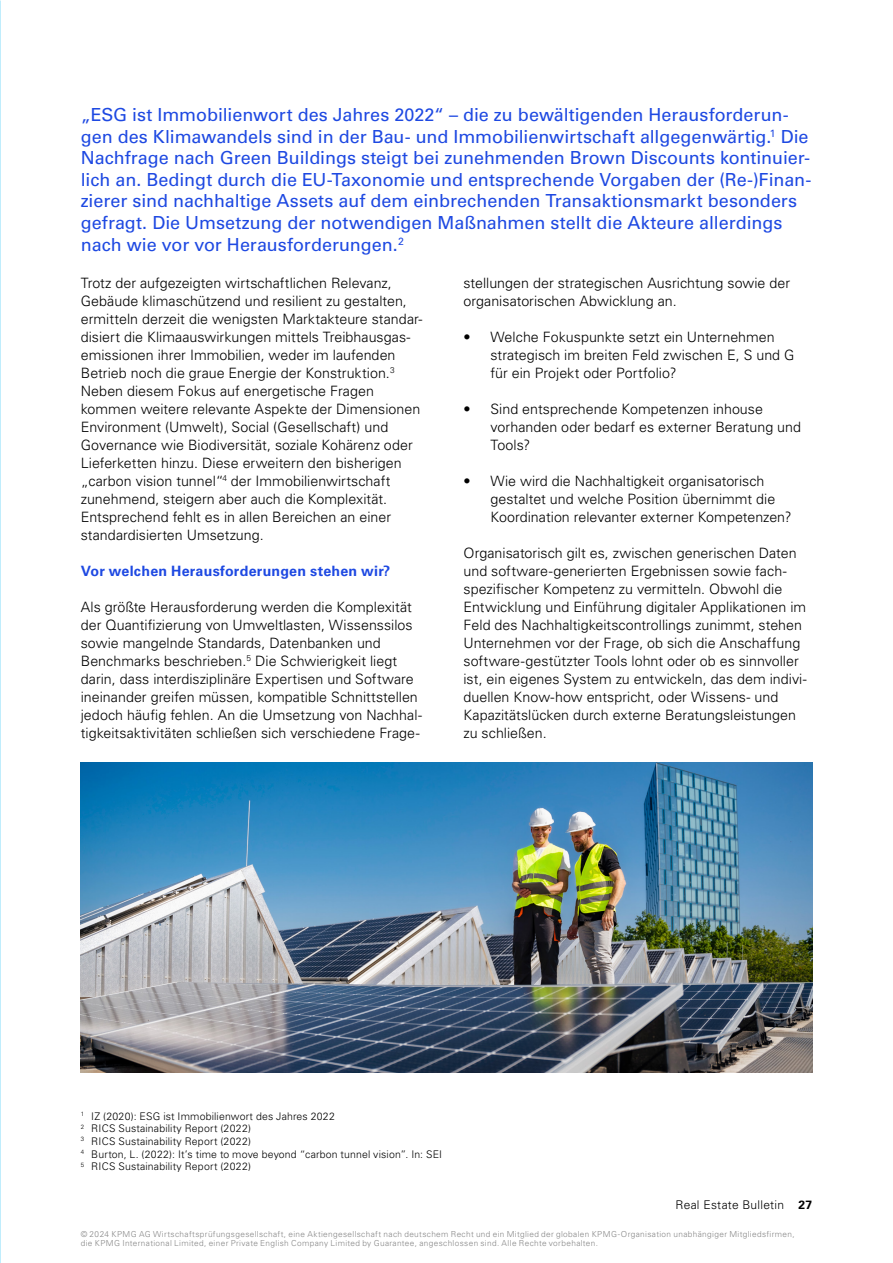
<style>
.page{position:relative;width:893px;height:1263px;background:#fff}
.page>*{position:absolute;margin:0;border:0;box-sizing:border-box;transform-origin:0 0}
.Einleitung_blau___Univers_Regular{font:18px/21.6px "Univers LT Std";color:#1e49e2}
.Copytext_schwarz___Univers_Light{font:300 14.25px/18px "Univers LT Std";color:#000}
.Copytext_schwarz___Univers_Light-2{font:700 14.25px "Univers LT Std";letter-spacing:.015em;color:#1e49e2}
.t1{font:300 12px "Univers LT Std";letter-spacing:.02em;color:#000}
.t2{font:300 10.5px/12.6px "Univers LT Std";letter-spacing:.015em;color:#000}
.t3{font:300 8.25px/9px "Univers LT Std";letter-spacing:.045em;color:#878787}
.s1{font-weight:700}
</style>
<div class="page">
<img style="left:81px;top:762px;width:731px;height:310px">
<p class="Einleitung_blau___Univers_Regular" style="left:81px;top:104px;width:732px">„ESG ist Immobilienwort des Jahres 2022“ – die zu bewältigenden Herausforderun&shy;gen des Klimawandels sind in der Bau- und Immobilienwirtschaft allgegenwärtig.<sup>1</sup> Die Nachfrage nach Green Buildings steigt bei zunehmenden Brown Discounts kontinuier&shy;lich an. Bedingt durch die EU-Taxonomie und entsprechende Vorgaben der (Re-)Finan&shy;zierer sind nachhaltige Assets auf dem einbrechenden Transaktionsmarkt besonders gefragt. Die Umsetzung der notwendigen Maßnahmen stellt die Akteure allerdings nach wie vor vor Herausforderungen.<sup>2</sup></p>
<p class="Copytext_schwarz___Univers_Light" style="left:81px;top:274px;width:343px">Trotz der aufgezeigten wirtschaftlichen Relevanz, Gebäude klimaschützend und resilient zu gestalten, ermitteln derzeit die wenigsten Marktakteure standar&shy;disiert die Klimaauswirkungen mittels Treibhausgas&shy;emissionen ihrer Immobilien, weder im laufenden Betrieb noch die graue Energie der Konstruktion.<sup>3<br></sup>Neben diesem Fokus auf energetische Fragen kommen weitere relevante Aspekte der Dimensionen Environment (Umwelt), Social (Gesellschaft) und Governance wie Biodiversität, soziale Kohärenz oder Lieferketten hinzu. Diese erweitern den bisherigen „carbon vision tunnel“<sup>4</sup> der Immobilienwirtschaft zunehmend, steigern aber auch die Komplexität.<br>Entsprechend fehlt es in allen Bereichen an einer standardisierten Umsetzung.</p>
<p class="Copytext_schwarz___Univers_Light-2" style="left:81px;top:563px;width:311px">Vor welchen Herausforderungen stehen wir?</p>
<p class="Copytext_schwarz___Univers_Light" style="left:81px;top:598px;width:343px">Als größte Herausforderung werden die Komplexität der Quantifizierung von Umweltlasten, Wissenssilos sowie mangelnde Standards, Datenbanken und Benchmarks beschrieben.<sup>5</sup> Die Schwierigkeit liegt darin, dass interdisziplinäre Expertisen und Software ineinander greifen müssen, kompatible Schnittstellen jedoch häufig fehlen. An die Umsetzung von Nachhal&shy;tigkeitsaktivitäten schließen sich verschiedene Frage-</p>
<p class="Copytext_schwarz___Univers_Light" style="left:463px;top:274px;width:328px">stellungen der strategischen Ausrichtung sowie der organisatorischen Abwicklung an.</p>
<p class="Copytext_schwarz___Univers_Light" style="left:490px;top:328px;width:305px;text-indent:-27px">• Welche Fokuspunkte setzt ein Unternehmen strategisch im breiten Feld zwischen E, S und G für ein Projekt oder Portfolio?</p>
<p class="Copytext_schwarz___Univers_Light" style="left:490px;top:400px;width:312px;text-indent:-27px">• Sind entsprechende Kompetenzen inhouse vorhanden oder bedarf es externer Beratung und<br>Tools?</p>
<p class="Copytext_schwarz___Univers_Light" style="left:490px;top:472px;width:303px;text-indent:-27px">• Wie wird die Nachhaltigkeit organisatorisch gestaltet und welche Position übernimmt die<br>Koordination relevanter externer Kompetenzen?</p>
<p class="Copytext_schwarz___Univers_Light" style="left:463px;top:544px;width:345px">Organisatorisch gilt es, zwischen generischen Daten und software-generierten Ergebnissen sowie fach&shy;spezifischer Kompetenz zu vermitteln. Obwohl die Entwicklung und Einführung digitaler Applikationen im Feld des Nachhaltigkeitscontrollings zunimmt, stehen Unternehmen vor der Frage, ob sich die Anschaffung software-gestützter Tools lohnt oder ob es sinnvoller ist, ein eigenes System zu entwickeln, das dem indivi&shy;duellen Know-how entspricht, oder Wissens- und Kapazitätslücken durch externe Beratungsleistungen zu schließen.</p>
<p class="t2" style="left:81px;top:1110px;width:256px"><sup>1</sup> IZ (2020): ESG ist Immobilienwort des Jahres 2022<br><sup>2</sup> RICS Sustainability Report (2022)</p>
<p class="t2" style="left:81px;top:1135px;width:172px"><sup>3</sup> RICS Sustainability Report (2022)</p>
<p class="t2" style="left:81px;top:1147px;width:363px"><sup>4</sup> Burton, L. (2022): It’s time to move beyond “carbon tunnel vision”. In: SEI</p>
<p class="t2" style="left:81px;top:1160px;width:172px"><sup>5</sup> RICS Sustainability Report (2022)</p>
<p class="t1" style="left:675px;top:1197px;width:138px">Real Estate Bulletin <span class="s1">27</span></p>
<p class="t3" style="left:81px;top:1229px;width:715px">© 2024 KPMG AG Wirtschaftsprüfungsgesellschaft, eine Aktiengesellschaft nach deutschem Recht und ein Mitglied der globalen KPMG-Organisation unabhängiger Mitgliedsfirmen, die KPMG International Limited, einer Private English Company Limited by Guarantee, angeschlossen sind. Alle Rechte vorbehalten.</p>
</div>
